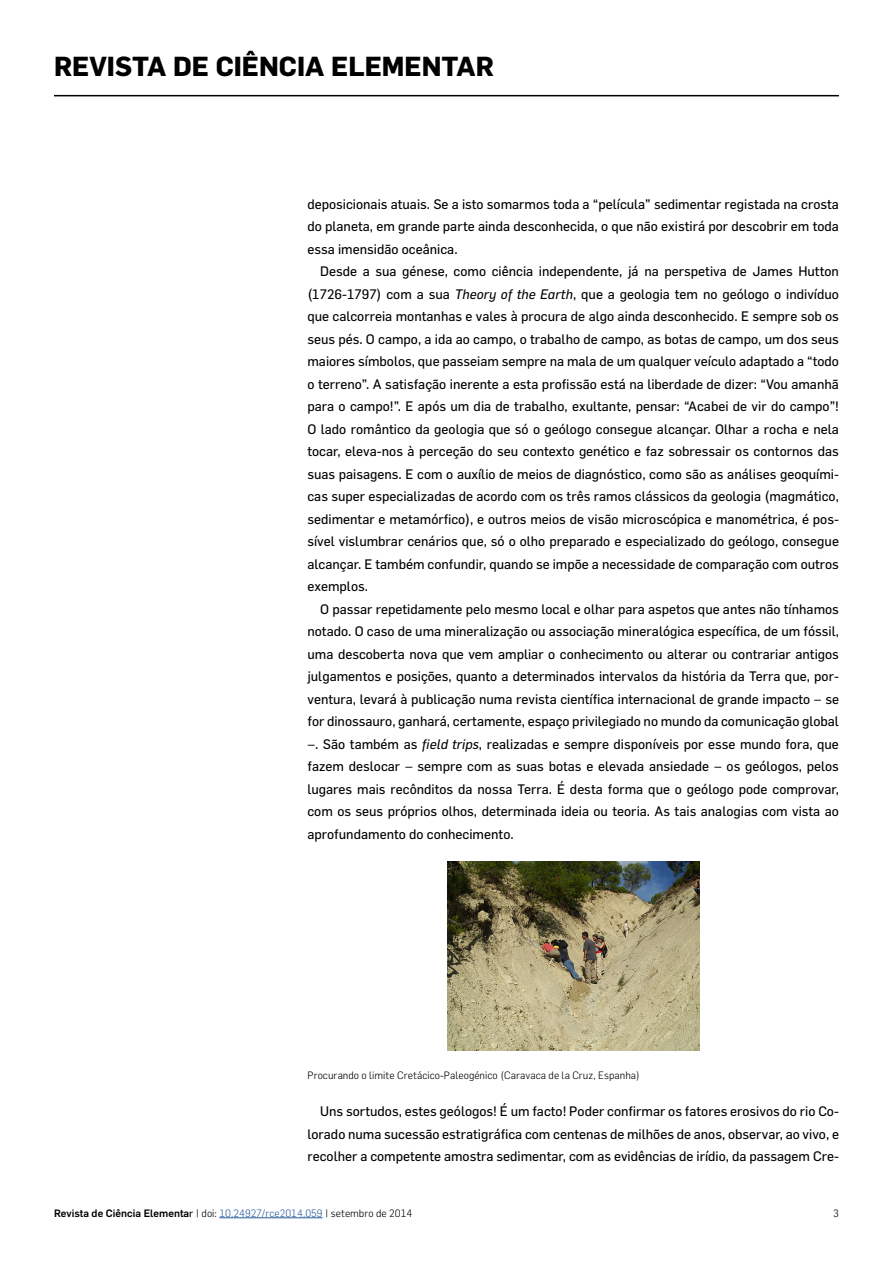
<style>
.page{position:relative;width:893px;height:1263px;background:#fff}
.page>*{position:absolute;margin:0;border:0;box-sizing:border-box;transform-origin:0 0}
.t1{font:700 27px "Flama";color:#000}
.t2{font:13.5px/22.5px "Flama";color:#000;text-align:justify}
.t3{font:500 10.5px "Flama";color:#000}
.t4{font:300 10.5px "Flama";color:#000}
.s1{font-style:italic}
.s2{font-weight:400}
.s3{font-weight:300}
.s4{font-weight:300;color:#275b9b}
</style>
<div class="page">
<hr style="left:54px;top:95px;width:785px;height:1px;background:#000">
<hr style="left:219px;top:1217px;width:104px;height:1px;background:#275b9b">
<img style="left:447px;top:861px;width:252px;height:189px">
<h1 class="t1" style="left:54px;top:50px;width:441px">REVISTA DE CIÊNCIA ELEMENTAR</h1>
<p class="t2" style="left:307px;top:192px;width:533px">deposicionais atuais. Se a isto somarmos toda a “película” sedimentar registada na crosta do planeta, em grande parte ainda desconhecida, o que não existirá por descobrir em toda essa imensidão oceânica.</p>
<p class="t2" style="left:307px;top:260px;width:533px;text-indent:13px">Desde a sua génese, como ciência independente, já na perspetiva de James Hutton (1726-1797) com a sua <span class="s1">Theory of the Earth</span>, que a geologia tem no geólogo o indivíduo que calcorreia montanhas e vales à procura de algo ainda desconhecido. E sempre sob os seus pés. O campo, a ida ao campo, o trabalho de campo, as botas de campo, um dos seus maiores símbolos, que passeiam sempre na mala de um qualquer veículo adaptado a “todo o terreno”. A satisfação inerente a esta profissão está na liberdade de dizer: “Vou amanhã para o campo!”. E após um dia de trabalho, exultante, pensar: “Acabei de vir do campo”!<br>O lado romântico da geologia que só o geólogo consegue alcançar. Olhar a rocha e nela tocar, eleva-nos à perceção do seu contexto genético e faz sobressair os contornos das suas paisagens. E com o auxílio de meios de diagnóstico, como são as análises geoquími&shy;cas super especializadas de acordo com os três ramos clássicos da geologia (magmático, sedimentar e metamórfico), e outros meios de visão microscópica e manométrica, é pos&shy;sível vislumbrar cenários que, só o olho preparado e especializado do geólogo, consegue alcançar. E também confundir, quando se impõe a necessidade de comparação com outros exemplos.</p>
<p class="t2" style="left:307px;top:597px;width:533px;text-indent:13px">O passar repetidamente pelo mesmo local e olhar para aspetos que antes não tínhamos notado. O caso de uma mineralização ou associação mineralógica específica, de um fóssil, uma descoberta nova que vem ampliar o conhecimento ou alterar ou contrariar antigos julgamentos e posições, quanto a determinados intervalos da história da Terra que, por&shy;ventura, levará à publicação numa revista científica internacional de grande impacto – se for dinossauro, ganhará, certamente, espaço privilegiado no mundo da comunicação global –. São também as <span class="s1">field trips</span>, realizadas e sempre disponíveis por esse mundo fora, que fazem deslocar – sempre com as suas botas e elevada ansiedade – os geólogos, pelos lugares mais recônditos da nossa Terra. É desta forma que o geólogo pode comprovar, com os seus próprios olhos, determinada ideia ou teoria. As tais analogias com vista ao aprofundamento do conhecimento.</p>
<p class="t4" style="left:307px;top:1068px;width:334px">Procurando o limite Cretácico-Paleogénico (Caravaca de la Cruz, Espanha)</p>
<p class="t2" style="left:307px;top:1100px;width:533px;text-indent:13px">Uns sortudos, estes geólogos! É um facto! Poder confirmar os fatores erosivos do rio Co&shy;lorado numa sucessão estratigráfica com centenas de milhões de anos, observar, ao vivo, e recolher a competente amostra sedimentar, com as evidências de irídio, da passagem Cre-</p>
<p class="t3" style="left:54px;top:1206px;width:360px">Revista de Ciência Elementa<span class="s2">r</span> <span class="s3">| doi:</span> <span class="s4">10.24927/rce2014.059</span> <span class="s3">| setembro de 2014</span></p>
<p class="t4" style="left:833px;top:1207px;width:7px">3</p>
</div>
